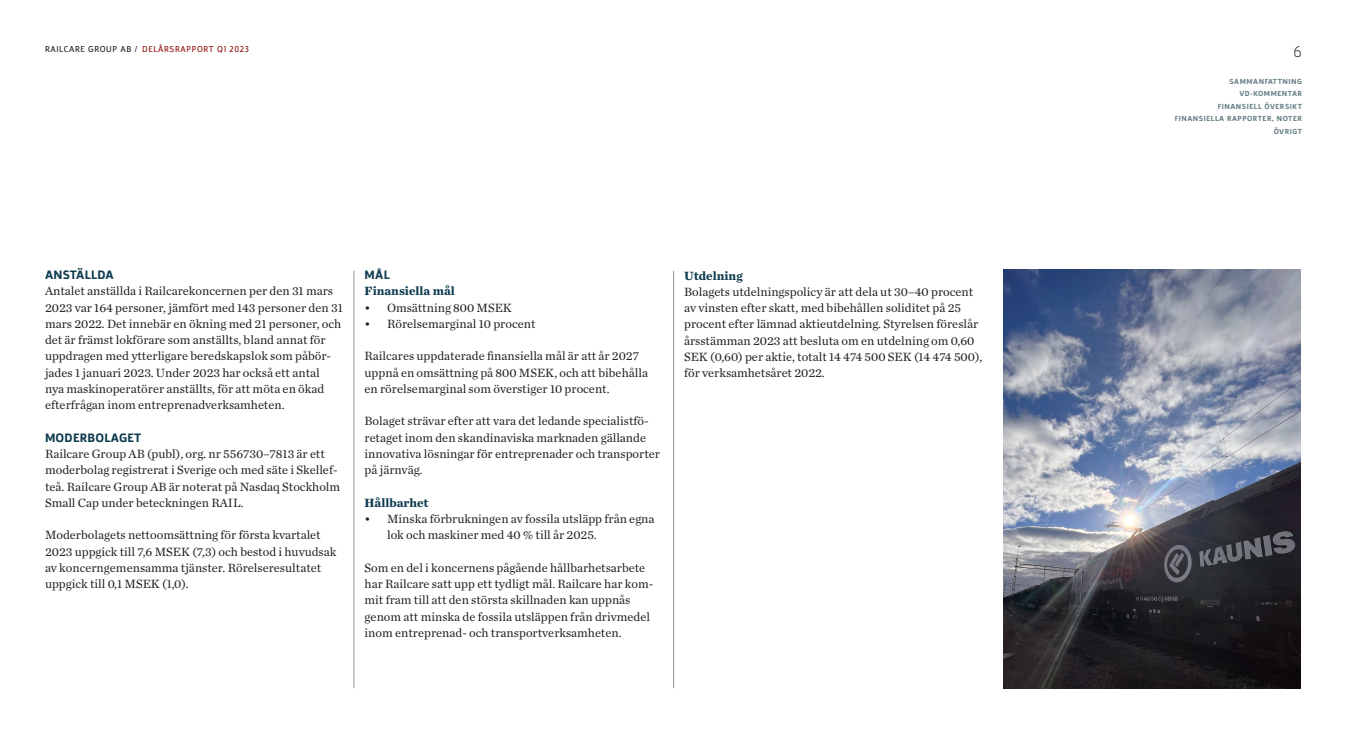
<style>
.page{position:relative;width:1347px;height:745px;background:#fff}
.page>*{position:absolute;margin:0;border:0;box-sizing:border-box;transform-origin:0 0}
.t1{font:200 16.25px "Argumentum";color:#231f20}
.BRÖDTEXT_Chronicle_1{font:12.5px/16.2px "Chronicle Text G1";color:#231f20}
.MELLANRUBRIK{font:700 12.5px "Chronicle Text G1";color:#0e3b4f}
.MELLANRUBRIK_VERSAL{font:700 12.5px "Argumentum";letter-spacing:.02em;color:#0e3b4f}
.t2{font:8.75px "Argumentum";letter-spacing:.075em;color:#90120d}
.t3{font:700 7.5px/12.5px "Argumentum";letter-spacing:.07em;color:#668084;text-align:right}
.s1{color:#231f20}
.s2{font-family:"Myriad Pro";font-weight:400;font-size:8.75px;color:#90120d}
</style>
<div class="page">
<img style="left:1003px;top:269px;width:297px;height:418px">
<hr style="left:354px;top:270px;width:1px;height:417px;background:#939598">
<hr style="left:673px;top:270px;width:1px;height:417px;background:#939598">
<p class="t2" style="left:45px;top:43px;width:205px"><span class="s1">RAILCARE GROUP AB /</span> DELÅRSRAPPORT Q1 2023</p>
<p class="MELLANRUBRIK_VERSAL" style="left:45px;top:267px;width:70px">ANSTÄLLDA</p>
<p class="BRÖDTEXT_Chronicle_1" style="left:45px;top:282px;width:299px">Antalet anställda i Railcarekoncernen per den 31 mars 2023 var 164 personer, jämfört med 143 personer den 31 mars 2022. Det innebär en ökning med 21 personer, och det är främst lokförare som anställts, bland annat för uppdragen med ytterligare beredskapslok som påbör&shy;jades 1 januari 2023. Under 2023 har också ett antal<br>nya maskinoperatörer anställts, för att möta en ökad efterfrågan inom entreprenadverksamheten.</p>
<p class="MELLANRUBRIK_VERSAL" style="left:45px;top:429px;width:98px">MODERBOLAGET</p>
<p class="BRÖDTEXT_Chronicle_1" style="left:45px;top:444px;width:297px">Railcare Group AB (publ), org. nr 556730–7813 är ett moderbolag registrerat i Sverige och med säte i Skellef&shy;teå. Railcare Group AB är noterat på Nasdaq Stockholm Small Cap under beteckningen RAIL.</p>
<p class="BRÖDTEXT_Chronicle_1" style="left:45px;top:526px;width:293px">Moderbolagets nettoomsättning för första kvartalet 2023 uppgick till 7,6 MSEK (7,3) och bestod i huvudsak av koncerngemensamma tjänster. Rörelseresultatet uppgick till 0,1 MSEK (1,0).</p>
<p class="MELLANRUBRIK_VERSAL" style="left:364px;top:267px;width:27px">MÅL</p>
<p class="MELLANRUBRIK" style="left:364px;top:281px;width:92px">Finansiella mål</p>
<p class="BRÖDTEXT_Chronicle_1" style="left:364px;top:298px;width:149px">• Omsättning 800 MSEK</p>
<p class="BRÖDTEXT_Chronicle_1" style="left:364px;top:314px;width:172px">• Rörelsemarginal 10 procent</p>
<p class="BRÖDTEXT_Chronicle_1" style="left:364px;top:347px;width:285px">Railcares uppdaterade finansiella mål är att år 2027 uppnå en omsättning på 800 MSEK, och att bibehålla en rörelsemarginal som överstiger 10 procent.</p>
<p class="BRÖDTEXT_Chronicle_1" style="left:364px;top:412px;width:297px">Bolaget strävar efter att vara det ledande specialistfö&shy;retaget inom den skandinaviska marknaden gällande innovativa lösningar för entreprenader och transporter på järnväg.</p>
<p class="MELLANRUBRIK" style="left:364px;top:492px;width:65px">Hållbarhet</p>
<p class="BRÖDTEXT_Chronicle_1" style="left:387px;top:509px;width:269px;text-indent:-22px">• Minska förbrukningen av fossila utsläpp från egna lok och maskiner med 40 % till år 2025.</p>
<p class="BRÖDTEXT_Chronicle_1" style="left:364px;top:558px;width:290px">Som en del i koncernens pågående hållbarhetsarbete har Railcare satt upp ett tydligt mål. Railcare har kom&shy;mit fram till att den största skillnaden kan uppnås</p>
<p class="BRÖDTEXT_Chronicle_1" style="left:364px;top:607px;width:287px">genom att minska de fossila utsläppen från drivmedel inom entreprenad- och transportverksamheten.</p>
<p class="MELLANRUBRIK" style="left:684px;top:265px;width:60px">Utdelning</p>
<p class="BRÖDTEXT_Chronicle_1" style="left:684px;top:283px;width:300px">Bolagets utdelningspolicy är att dela ut 30–40 procent av vinsten efter skatt, med bibehållen soliditet på 25 procent efter lämnad aktieutdelning. Styrelsen föreslår årsstämman 2023 att besluta om en utdelning om 0,60<br>SEK (0,60) per aktie, totalt 14 474 500 SEK (14 474 500), för verksamhetsåret 2022.</p>
<h1 class="t1" style="left:1293px;top:42px;width:10px">6</h1>
<p class="t3" style="left:1229px;top:75px;width:74px">SAMMANFATTNING<br>VD-KOMMENTAR</p>
<p class="t3" style="left:1174px;top:100px;width:129px"><span class="s2">→</span> FINANSIELL ÖVERSIKT<br>FINANSIELLA RAPPORTER, NOTER<br>ÖVRIGT</p>
</div>
